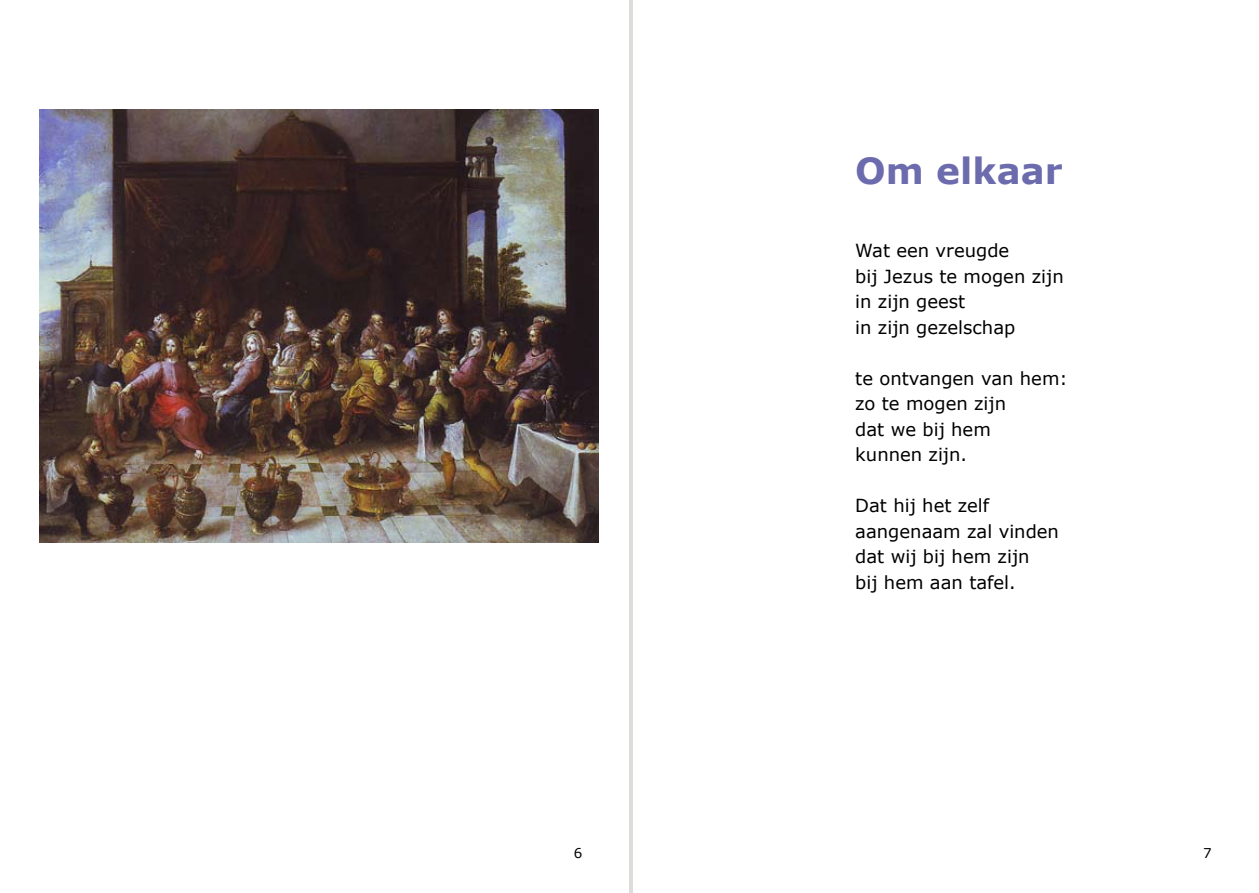
<style>
.page{position:relative;width:1259px;height:893px;background:#fff}
.page>*{position:absolute;margin:0;border:0;box-sizing:border-box;transform-origin:0 0}
.t1{font:700 36px "Verdana";color:#6c6bad}
.t2{font:18px/25.5px "Verdana";color:#000}
.t3{font:13.5px "Verdana";color:#000}
</style>
<div class="page">
<hr style="left:631px;top:0;width:1px;height:893px;background:#babcb7">
<hr style="left:629px;top:0;width:1px;height:893px;background:#babcb7">
<img style="left:39px;top:110px;width:559px;height:432px">
<h1 class="t1" style="left:855px;top:148px;width:209px">Om elkaar</h1>
<p class="t2" style="left:855px;top:237px;width:210px">Wat een vreugde<br>bij Jezus te mogen zijn in zijn geest<br>in zijn gezelschap</p>
<p class="t2" style="left:855px;top:365px;width:214px">te ontvangen van hem: zo te mogen zijn<br>dat we bij hem<br>kunnen zijn.</p>
<p class="t2" style="left:855px;top:492px;width:205px">Dat hij het zelf aangenaam zal vinden dat wij bij hem zijn<br>bij hem aan tafel.</p>
<p class="t3" style="left:574px;top:844px;width:10px">6</p>
<p class="t3" style="left:1203px;top:844px;width:10px">7</p>
</div>
